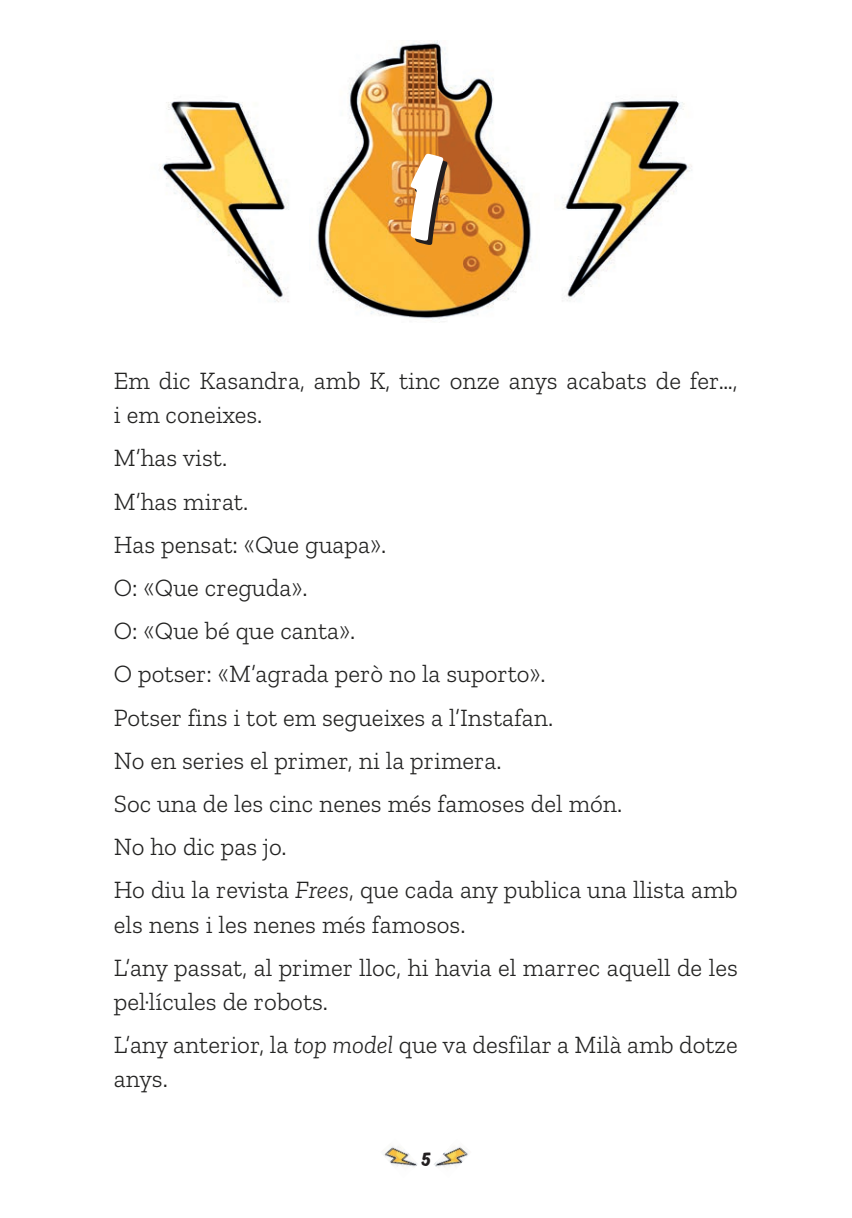
<style>
.page{position:relative;width:852px;height:1218px;background:#fff}
.page>*{position:absolute;margin:0;border:0;box-sizing:border-box;transform-origin:0 0}
.t1{font:130px "Ahkio Regular 5";color:#fff}
.t2{font:300 25px/43.2px "Zilla Slab";color:#232322}
.t3{font:20.2px "Ahkio Regular 5";color:#231f20}
.s1{font-style:italic}
</style>
<div class="page">
<img style="left:317px;top:40px;width:215px;height:279px">
<img style="left:383px;top:1146px;width:34px;height:21px">
<img style="left:434px;top:1146px;width:34px;height:21px">
<img style="left:562px;top:96px;width:130px;height:205px">
<img style="left:160px;top:100px;width:129px;height:202px">
<h1 class="t1" style="left:404px;top:121px;width:37px">1</h1>
<p class="t2" style="left:114px;top:364px;width:625px;line-height:34px">Em dic Kasandra, amb K, tinc onze anys acabats de fer…, i em coneixes.</p>
<p class="t2" style="left:114px;top:436px;width:625px">M’has vist.<br>M’has mirat.<br>Has pensat: «Que guapa».<br>O: «Que creguda».<br>O: «Que bé que canta».<br>O potser: «M’agrada però no la suporto».<br>Potser fins i tot em segueixes a l’Instafan.<br>No en series el primer, ni la primera.<br>Soc una de les cinc nenes més famoses del món.<br>No ho dic pas jo.<br>Ho diu la revista <span class="s1">Frees</span>, que cada any publica una llista amb</p>
<p class="t2" style="left:114px;top:902px;width:625px">els nens i les nenes més famosos.<br>L’any passat, al primer lloc, hi havia el marrec aquell de les</p>
<p class="t2" style="left:114px;top:980px;width:625px">pel·lícules de robots.<br>L’any anterior, la <span class="s1">top model</span> que va desfilar a Milà amb dotze</p>
<p class="t2" style="left:114px;top:1057px;width:55px">anys.</p>
<p class="t3" style="left:421px;top:1147px;width:11px">5</p>
</div>
